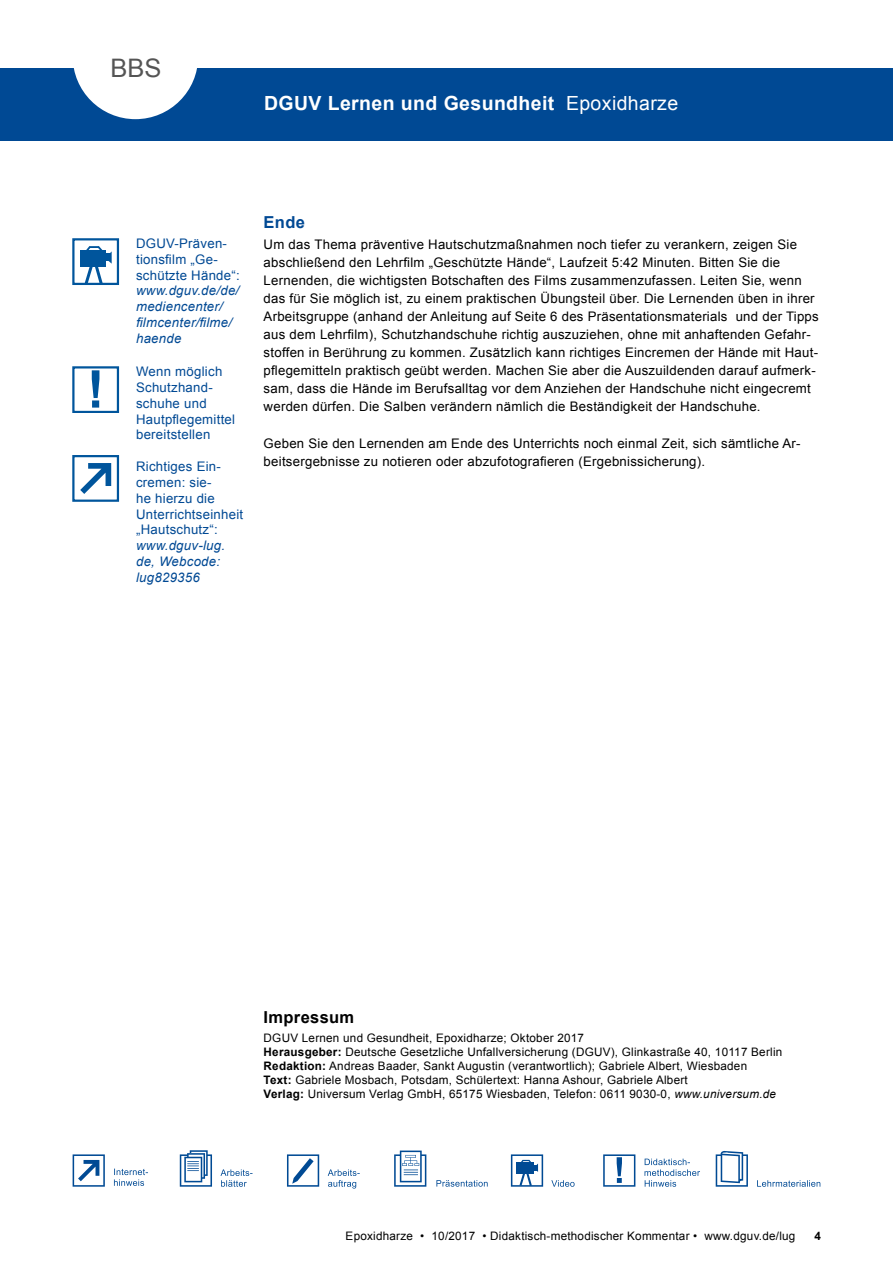
<style>
.page{position:relative;width:893px;height:1263px;background:#fff}
.page>*{position:absolute;margin:0;border:0;box-sizing:border-box;transform-origin:0 0}
.t1{font:700 52.05px "Arial";color:#00559c}
.t2{font:25.5px "Arial";color:#555}
.t3{font:700 19.5px "Arial";letter-spacing:.02em;color:#fff}
.t4{font:700 16.5px "Arial";letter-spacing:.02em;color:#000}
.t5{font:700 16.5px "Arial";color:#004994}
.t6{font:13.2px/18px "Arial";letter-spacing:.02em;color:#000}
.t7{font:13.2px/15.9px "Arial";letter-spacing:.02em;color:#004994}
.t8{font:italic 13.2px/15.9px "Arial";letter-spacing:.02em;color:#004994}
.t9{font:11.7px/14.1px "Arial";letter-spacing:.02em;color:#000}
.t10{font:700 11.7px "Arial";color:#000}
.s1{font-weight:400}
.s2{font-weight:700}
.s3{font-style:italic}
</style>
<div class="page">
<div style="left:0;top:68px;width:893px;height:72px;background:#004994"></div>
<svg style="left:73px;top:68px;width:124px;height:51px"></svg>
<div style="left:72px;top:366px;width:47px;height:46px;border:2px solid #00559c"></div>
<svg style="left:73px;top:1154px;width:32px;height:33px"></svg>
<svg style="left:114px;top:1168px;width:34px;height:18px"></svg>
<svg style="left:180px;top:1150px;width:32px;height:37px"></svg>
<svg style="left:221px;top:1169px;width:32px;height:18px"></svg>
<svg style="left:287px;top:1154px;width:32px;height:33px"></svg>
<svg style="left:328px;top:1169px;width:32px;height:19px"></svg>
<svg style="left:394px;top:1150px;width:32px;height:37px"></svg>
<svg style="left:511px;top:1154px;width:32px;height:33px"></svg>
<svg style="left:551px;top:1180px;width:24px;height:7px"></svg>
<svg style="left:603px;top:1154px;width:32px;height:33px"></svg>
<svg style="left:644px;top:1158px;width:56px;height:29px"></svg>
<svg style="left:716px;top:1151px;width:32px;height:36px"></svg>
<svg style="left:757px;top:1180px;width:63px;height:7px"></svg>
<svg style="left:436px;top:1180px;width:52px;height:7px"></svg>
<div style="left:72px;top:238px;width:47px;height:47px;border:2px solid #00559c"></div>
<div style="left:80px;top:250px;width:26px;height:16px;background:#00559c"></div>
<svg style="left:82px;top:246px;width:30px;height:39px"></svg>
<div style="left:72px;top:455px;width:47px;height:47px;border:2px solid #00559c"></div>
<svg style="left:80px;top:463px;width:31px;height:31px"></svg>
<h2 class="t2" style="left:110px;top:51px;width:53px">BBS</h2>
<h3 class="t3" style="left:264px;top:90px;width:416px">DGUV Lernen und Gesundheit <span class="s1">Epoxidharze</span></h3>
<h1 class="t1" style="left:87px;top:355px;width:19px">!</h1>
<p class="t7" style="left:136px;top:235px;width:105px">DGUV-Präven&shy;tionsfilm „Ge&shy;schützte Hände“:</p>
<p class="t8" style="left:136px;top:283px;width:105px">www.dguv.de/de/ mediencenter/ filmcenter/filme/ haende</p>
<p class="t7" style="left:136px;top:363px;width:101px">Wenn möglich<br>Schutzhand&shy;schuhe und<br>Hautpflegemittel bereitstellen</p>
<p class="t7" style="left:136px;top:459px;width:109px">Richtiges Ein&shy;cremen: sie-<br>he hierzu die<br>Unterrichtseinheit „Hautschutz“:</p>
<p class="t8" style="left:136px;top:538px;width:90px">www.dguv-lug. de, Webcode: lug829356</p>
<p class="t5" style="left:264px;top:211px;width:43px">Ende</p>
<p class="t6" style="left:264px;top:235px;width:557px">Um das Thema präventive Hautschutzmaßnahmen noch tiefer zu verankern, zeigen Sie abschließend den Lehrfilm „Geschützte Hände“, Laufzeit 5:42 Minuten. Bitten Sie die Lernenden, die wichtigsten Botschaften des Films zusammenzufassen. Leiten Sie, wenn das für Sie möglich ist, zu einem praktischen Übungsteil über. Die Lernenden üben in ihrer Arbeitsgruppe (anhand der Anleitung auf Seite 6 des Präsentationsmaterials und der Tipps aus dem Lehrfilm), Schutzhandschuhe richtig auszuziehen, ohne mit anhaftenden Gefahr&shy;stoffen in Berührung zu kommen. Zusätzlich kann richtiges Eincremen der Hände mit Haut&shy;pflegemitteln praktisch geübt werden. Machen Sie aber die Auszuildenden darauf aufmerk&shy;sam, dass die Hände im Berufsalltag vor dem Anziehen der Handschuhe nicht eingecremt werden dürfen. Die Salben verändern nämlich die Beständigkeit der Handschuhe.</p>
<p class="t6" style="left:264px;top:434px;width:538px">Geben Sie den Lernenden am Ende des Unterrichts noch einmal Zeit, sich sämtliche Ar&shy;beitsergebnisse zu notieren oder abzufotografieren (Ergebnissicherung).</p>
<p class="t4" style="left:264px;top:1006px;width:92px">Impressum</p>
<p class="t9" style="left:264px;top:1031px;width:520px">DGUV Lernen und Gesundheit, Epoxidharze; Oktober 2017<br><span class="s2">Herausgeber:</span> Deutsche Gesetzliche Unfallversicherung (DGUV), Glinkastraße 40, 10117 Berlin <span class="s2">Redaktion:</span> Andreas Baader, Sankt Augustin (verantwortlich); Gabriele Albert, Wiesbaden<br><span class="s2">Text:</span> Gabriele Mosbach, Potsdam, Schülertext: Hanna Ashour, Gabriele Albert<br><span class="s2">Verlag:</span> Universum Verlag GmbH, 65175 Wiesbaden, Telefon: 0611 9030-0, <span class="s3">www.universum.de</span></p>
<p class="t9" style="left:346px;top:1228px;width:451px">Epoxidharze • 10/2017 • Didaktisch-methodischer Kommentar • www.dguv.de/lug</p>
<p class="t10" style="left:815px;top:1228px;width:8px">4</p>
</div>
